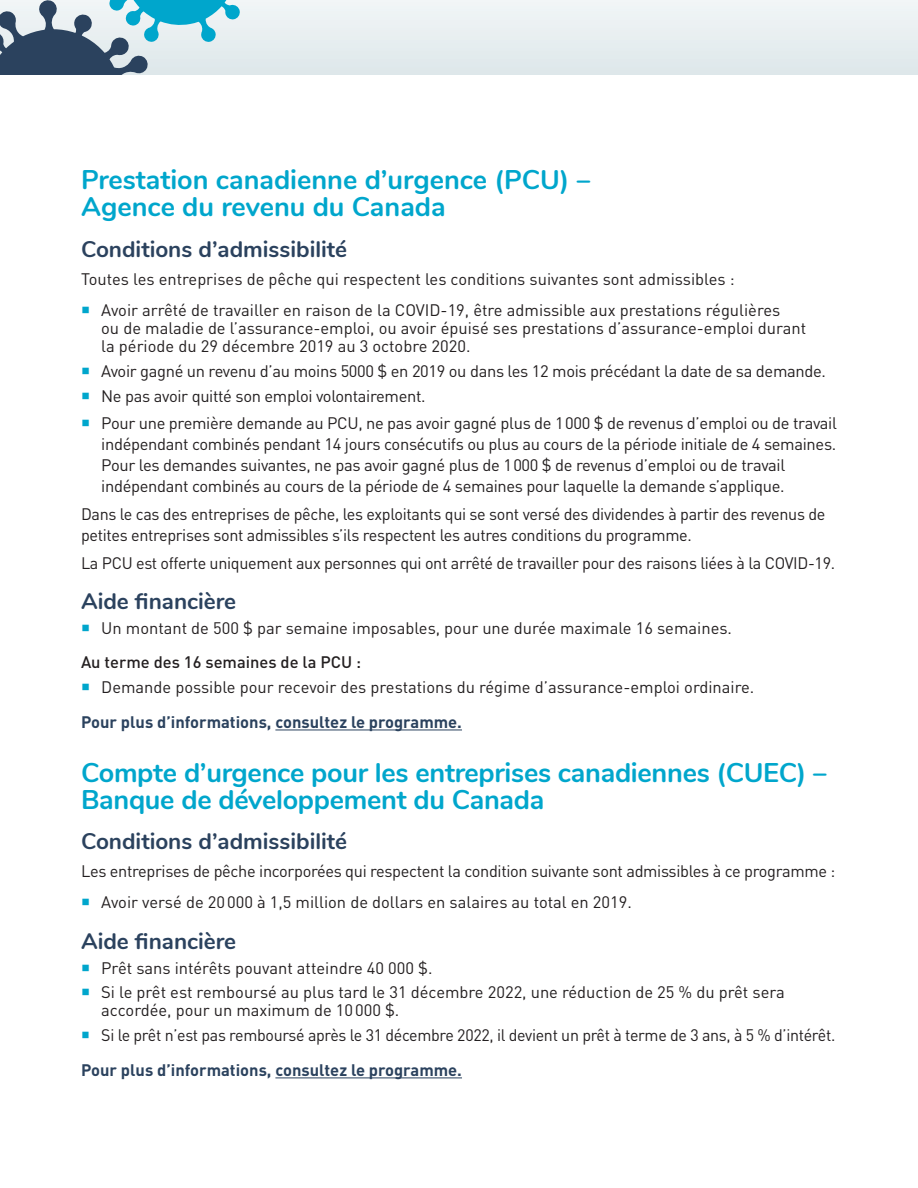
<style>
.page{position:relative;width:918px;height:1188px;background:#fff}
.page>*{position:absolute;margin:0;border:0;box-sizing:border-box;transform-origin:0 0}
.t1{font:700 27px/27px "Nunito";letter-spacing:-.01em;color:#00a6cc}
.t2{font:700 22.5px "Nunito";color:#2b425e}
.t3{font:16.5px/21px "DINOT";letter-spacing:-.02em;color:#231f20}
.t4{font:16.5px/31.5px "DINOT";color:#231f20}
.t5{font:700 16.5px "DINOT";color:#2b425e}
.t6{font:500 16.5px "DINOT";color:#231f20}
</style>
<div class="page">
<div style="left:0;top:0;width:918px;height:152px;background:#e8eff0"></div>
<svg style="left:0;top:0;width:256px;height:75px"></svg>
<div style="left:0;top:75px;width:918px;height:536px;background:#fff"></div>
<hr style="left:275px;top:730px;width:187px;height:1px;background:#2b425e">
<hr style="left:275px;top:1077px;width:187px;height:1px;background:#2b425e">
<h1 class="t1" style="left:81px;top:165px;width:511px">Prestation canadienne d’urgence (PCU) –<br>Agence du revenu du Canada</h1>
<h2 class="t2" style="left:81px;top:232px;width:268px">Conditions d’admissibilité</h2>
<p class="t4" style="left:101px;top:262px;width:681px;text-indent:-20px">Toutes les entreprises de pêche qui respectent les conditions suivantes sont admissibles :<br>Avoir arrêté de travailler en raison de la COVID-19, être admissible aux prestations régulières</p>
<p class="t4" style="left:101px;top:318px;width:707px;line-height:18px">ou de maladie de l’assurance-emploi, ou avoir épuisé ses prestations d’assurance-emploi durant la période du 29 décembre 2019 au 3 octobre 2020.</p>
<p class="t3" style="left:101px;top:358px;width:726px;line-height:24.8px">Avoir gagné un revenu d’au moins 5000 $ en 2019 ou dans les 12 mois précédant la date de sa demande.<br>Ne pas avoir quitté son emploi volontairement.</p>
<p class="t3" style="left:101px;top:412px;width:737px">Pour une première demande au PCU, ne pas avoir gagné plus de 1000 $ de revenus d’emploi ou de travail indépendant combinés pendant 14 jours consécutifs ou plus au cours de la période initiale de 4 semaines.<br>Pour les demandes suivantes, ne pas avoir gagné plus de 1000 $ de revenus d’emploi ou de travail indépendant combinés au cours de la période de 4 semaines pour laquelle la demande s’applique.</p>
<p class="t3" style="left:81px;top:503px;width:746px">Dans le cas des entreprises de pêche, les exploitants qui se sont versé des dividendes à partir des revenus de petites entreprises sont admissibles s’ils respectent les autres conditions du programme.</p>
<p class="t3" style="left:81px;top:552px;width:756px">La PCU est offerte uniquement aux personnes qui ont arrêté de travailler pour des raisons liées à la COVID-19.</p>
<h2 class="t2" style="left:81px;top:585px;width:157px">Aide financière</h2>
<p class="t4" style="left:101px;top:612px;width:632px">Un montant de 500 $ par semaine imposables, pour une durée maximale 16 semaines.</p>
<p class="t6" style="left:81px;top:651px;width:282px">Au terme des 16 semaines de la PCU :</p>
<p class="t4" style="left:101px;top:671px;width:655px">Demande possible pour recevoir des prestations du régime d’assurance-emploi ordinaire.</p>
<p class="t5" style="left:81px;top:711px;width:383px">Pour plus d’informations, consultez le programme.</p>
<h1 class="t1" style="left:81px;top:757px;width:747px">Compte d’urgence pour les entreprises canadiennes (CUEC) –<br>Banque de développement du Canada</h1>
<h2 class="t2" style="left:81px;top:825px;width:268px">Conditions d’admissibilité</h2>
<p class="t3" style="left:101px;top:855px;width:736px;line-height:31.5px;text-indent:-20px">Les entreprises de pêche incorporées qui respectent la condition suivante sont admissibles à ce programme :<br>Avoir versé de 20000 à 1,5 million de dollars en salaires au total en 2019.</p>
<h2 class="t2" style="left:81px;top:925px;width:157px">Aide financière</h2>
<p class="t4" style="left:101px;top:955px;width:685px;line-height:24.8px">Prêt sans intérêts pouvant atteindre 40 000 $.<br>Si le prêt est remboursé au plus tard le 31 décembre 2022, une réduction de 25 % du prêt sera</p>
<p class="t3" style="left:101px;top:997px;width:736px;line-height:24.8px">accordée, pour un maximum de 10000 $.<br>Si le prêt n’est pas remboursé après le 31 décembre 2022, il devient un prêt à terme de 3 ans, à 5 % d’intérêt.</p>
<p class="t5" style="left:81px;top:1059px;width:383px">Pour plus d’informations, consultez le programme.</p>
</div>
